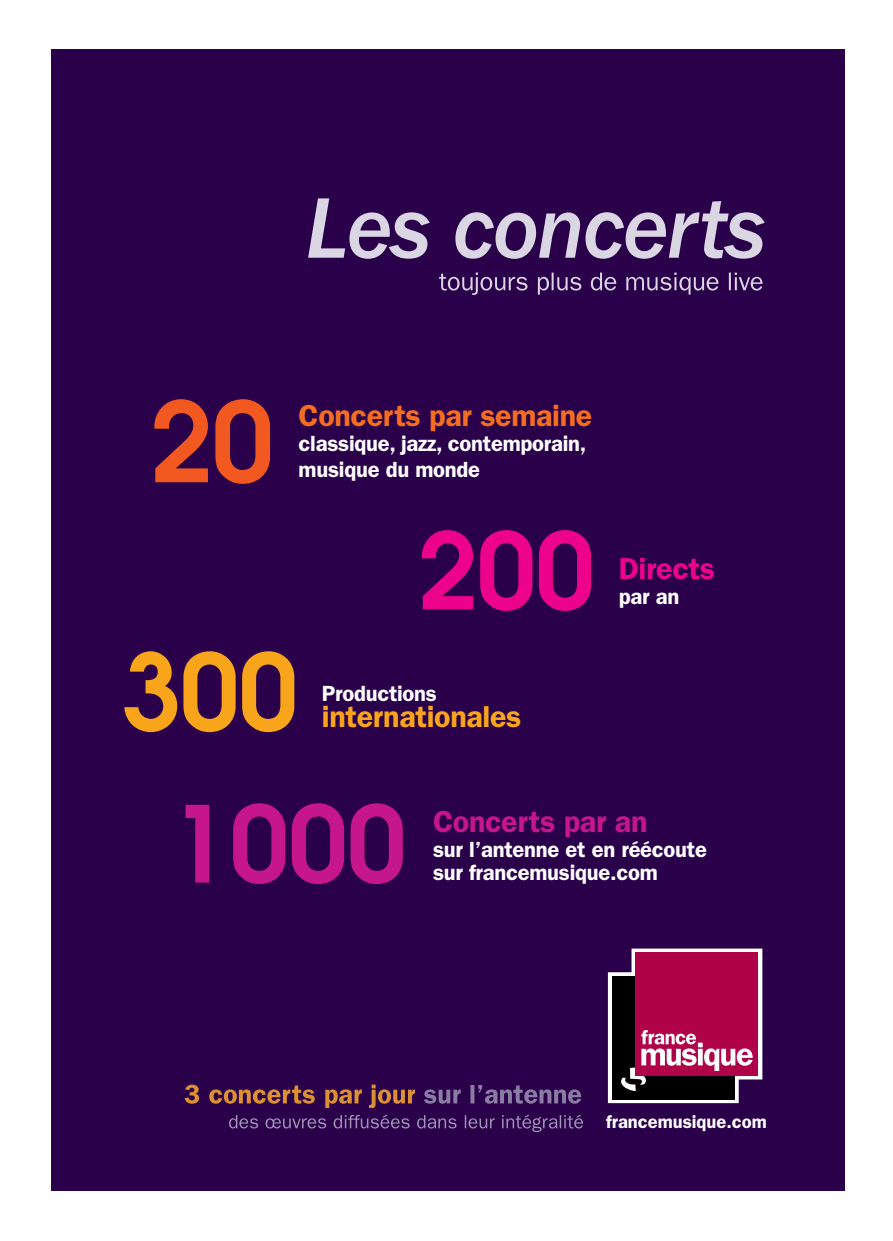
<style>
.page{position:relative;width:893px;height:1241px;background:#fff}
.page>*{position:absolute;margin:0;border:0;box-sizing:border-box;transform-origin:0 0}
.t1{font:600 109.9px "Avant Garde";color:#f15921}
.t2{font:600 105px "Avant Garde";color:#c5168c}
.t3{font:600 105px "Avant Garde";color:#ed028c}
.t4{font:600 105px "Avant Garde";color:#f9a51b}
.t5{font:600 30.45px "Franklin Gothic";letter-spacing:-.01em;color:#f36e21}
.t6{font:600 30.45px "Franklin Gothic";letter-spacing:-.01em;color:#f9a51b}
.t7{font:600 30.45px "Franklin Gothic";letter-spacing:-.01em;color:#c5168c}
.t8{font:600 30.45px "Franklin Gothic";letter-spacing:-.01em;color:#ed028c}
.t9{font:600 22.05px/26.4px "Franklin Gothic";letter-spacing:-.01em;color:#fff}
.t10{font:600 18.38px "Franklin Gothic";color:#fff}
</style>
<div class="page">
<div style="left:51px;top:49px;width:793px;height:1141px;background:#2a004a"></div>
<svg style="left:608px;top:948px;width:154px;height:154px;background:#902a56"></svg>
<svg style="left:308px;top:198px;width:457px;height:61px"></svg>
<svg style="left:185px;top:1084px;width:177px;height:23px"></svg>
<svg style="left:424px;top:1085px;width:157px;height:18px"></svg>
<svg style="left:229px;top:1115px;width:130px;height:13px"></svg>
<svg style="left:439px;top:272px;width:161px;height:23px"></svg>
<h1 class="t1" style="left:150px;top:401px;width:125px">20</h1>
<h3 class="t5" style="left:299px;top:405px;width:295px">Concerts par semaine</h3>
<p class="t9" style="left:299px;top:432px;width:289px">classique, jazz, contemporain, musique du monde</p>
<h2 class="t3" style="left:418px;top:531px;width:178px">200</h2>
<h2 class="t4" style="left:121px;top:652px;width:178px">300</h2>
<p class="t9" style="left:322px;top:681px;width:117px">Productions</p>
<h3 class="t6" style="left:322px;top:706px;width:201px">internationales</h3>
<h3 class="t8" style="left:619px;top:557px;width:98px">Directs</h3>
<p class="t9" style="left:619px;top:585px;width:62px">par an</p>
<h2 class="t2" style="left:171px;top:804px;width:236px">1000</h2>
<h3 class="t7" style="left:433px;top:810px;width:216px">Concerts par an</h3>
<p class="t9" style="left:433px;top:839px;width:275px;line-height:23.3px">sur l’antenne et en réécoute sur francemusique.com</p>
<p class="t10" style="left:606px;top:1115px;width:162px">francemusique.com</p>
</div>
